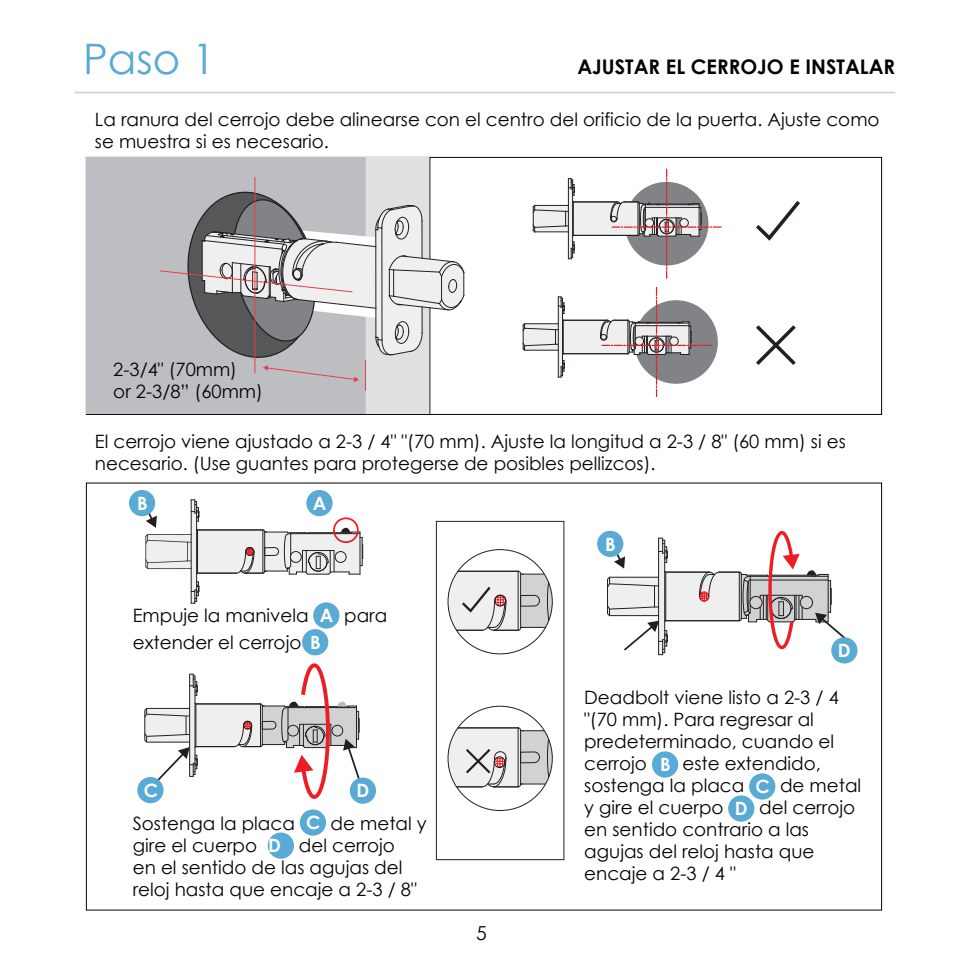
<style>
.page{position:relative;width:975px;height:975px;background:#fff}
.page>*{position:absolute;margin:0;border:0;box-sizing:border-box;transform-origin:0 0}
.t1{font:42px "Century Gothic";color:#59aad4}
.t2{font:700 20.12px "Century Gothic";color:#030303}
.t3{font:19.25px "Century Gothic";color:#030303}
.t4{font:18.38px/22.1px "Century Gothic";color:#030303}
.t5{font:700 18.38px "Century Gothic";color:#fff}
.s1{font-weight:700;color:#fff}
</style>
<div class="page">
<hr style="left:74px;top:92px;width:820px;height:1px;background:#d1d2d4">
<div style="left:436px;top:521px;width:128px;height:338px;background:#fff;border:1px solid #231f20"></div>
<svg style="left:756px;top:325px;width:39px;height:40px"></svg>
<svg style="left:756px;top:201px;width:43px;height:39px"></svg>
<div style="left:634px;top:300px;width:83px;height:83px;background:#818386;border-radius:50%"></div>
<svg style="left:141px;top:495px;width:222px;height:108px"></svg>
<svg style="left:448px;top:707px;width:104px;height:103px"></svg>
<svg style="left:522px;top:287px;width:188px;height:109px"></svg>
<svg style="left:532px;top:169px;width:188px;height:109px"></svg>
<svg style="left:448px;top:549px;width:104px;height:104px"></svg>
<svg style="left:144px;top:663px;width:216px;height:135px"></svg>
<div style="left:333px;top:517px;width:25px;height:25px;border:2px solid #ee1d23;border-radius:50%"></div>
<div style="left:129px;top:489px;width:26px;height:27px;background:#59aad4;border-radius:50%"></div>
<svg style="left:606px;top:531px;width:239px;height:124px"></svg>
<div style="left:597px;top:530px;width:26px;height:26px;background:#59aad4;border-radius:50%"></div>
<div style="left:651px;top:751px;width:27px;height:26px;background:#59aad4;border-radius:50%"></div>
<div style="left:306px;top:489px;width:26px;height:27px;background:#59aad4;border-radius:50%"></div>
<div style="left:137px;top:776px;width:26px;height:26px;background:#59aad4;border-radius:50%"></div>
<div style="left:748px;top:773px;width:27px;height:26px;background:#59aad4;border-radius:50%"></div>
<div style="left:299px;top:809px;width:27px;height:26px;background:#59aad4;border-radius:50%"></div>
<div style="left:349px;top:777px;width:27px;height:26px;background:#59aad4;border-radius:50%"></div>
<div style="left:830px;top:637px;width:27px;height:26px;background:#59aad4;border-radius:50%"></div>
<div style="left:727px;top:795px;width:27px;height:26px;background:#59aad4;border-radius:50%"></div>
<div style="left:267px;top:832px;width:27px;height:26px;background:#59aad4;border-radius:50%"></div>
<div style="left:302px;top:629px;width:26px;height:26px;background:#59aad4;border-radius:50%"></div>
<div style="left:313px;top:602px;width:26px;height:26px;background:#59aad4;border-radius:50%"></div>
<div style="left:87px;top:158px;width:72px;height:256px;background:#bdbec1"></div>
<svg style="left:159px;top:158px;width:305px;height:256px"></svg>
<h1 class="t1" style="left:83px;top:29px;width:134px">Paso 1</h1>
<p class="t2" style="left:577px;top:51px;width:319px">AJUSTAR EL CERROJO E INSTALAR</p>
<p class="t4" style="left:95px;top:108px;width:785px">La ranura del cerrojo debe alinearse con el centro del orificio de la puerta. Ajuste como se muestra si es necesario.</p>
<p class="t4" style="left:113px;top:358px;width:151px">2-3/4" (70mm)<br>or 2-3/8” (60mm)</p>
<p class="t4" style="left:95px;top:430px;width:752px">El cerrojo viene ajustado a 2-3 / 4" "(70 mm). Ajuste la longitud a 2-3 / 8" (60 mm) si es necesario. (Use guantes para protegerse de posibles pellizcos).</p>
<p class="t5" style="left:137px;top:489px;width:12px">B</p>
<p class="t5" style="left:313px;top:489px;width:15px">A</p>
<p class="t4" style="left:133px;top:604px;width:177px">Empuje la manivela</p>
<p class="t4" style="left:344px;top:604px;width:45px">para</p>
<p class="t4" style="left:133px;top:630px;width:189px">extender el cerrojo <span class="s1">B</span></p>
<p class="t5" style="left:319px;top:601px;width:15px">A</p>
<p class="t5" style="left:605px;top:529px;width:12px">B</p>
<p class="t5" style="left:837px;top:636px;width:14px">D</p>
<p class="t4" style="left:584px;top:685px;width:256px">Deadbolt viene listo a 2-3 / 4 "(70 mm). Para regresar al predeterminado, cuando el cerrojo</p>
<p class="t4" style="left:682px;top:751px;width:140px">este extendido,</p>
<p class="t4" style="left:779px;top:773px;width:83px">de metal</p>
<p class="t4" style="left:758px;top:796px;width:97px">del cerrojo</p>
<p class="t4" style="left:584px;top:818px;width:226px">en sentido contrario a las</p>
<p class="t4" style="left:584px;top:840px;width:232px">agujas del reloj hasta que</p>
<p class="t4" style="left:584px;top:862px;width:153px">encaje a 2-3 / 4 "</p>
<p class="t5" style="left:659px;top:750px;width:12px">B</p>
<p class="t4" style="left:584px;top:773px;width:165px">sostenga la placa y gire el cuerpo <span class="s1">D</span></p>
<p class="t5" style="left:144px;top:775px;width:16px">C</p>
<p class="t5" style="left:755px;top:772px;width:16px">C</p>
<p class="t5" style="left:306px;top:808px;width:16px">C</p>
<p class="t5" style="left:356px;top:776px;width:14px">D</p>
<p class="t4" style="left:133px;top:811px;width:164px">Sostenga la placa</p>
<p class="t4" style="left:330px;top:811px;width:98px">de metal y</p>
<p class="t4" style="left:299px;top:833px;width:97px">del cerrojo</p>
<p class="t4" style="left:133px;top:855px;width:271px">en el sentido de las agujas del</p>
<p class="t4" style="left:133px;top:877px;width:285px">reloj hasta que encaje a 2-3 / 8"</p>
<p class="t4" style="left:133px;top:833px;width:150px">gire el cuerpo <span class="s1">D</span></p>
<p class="t3" style="left:476px;top:919px;width:12px">5</p>
</div>
